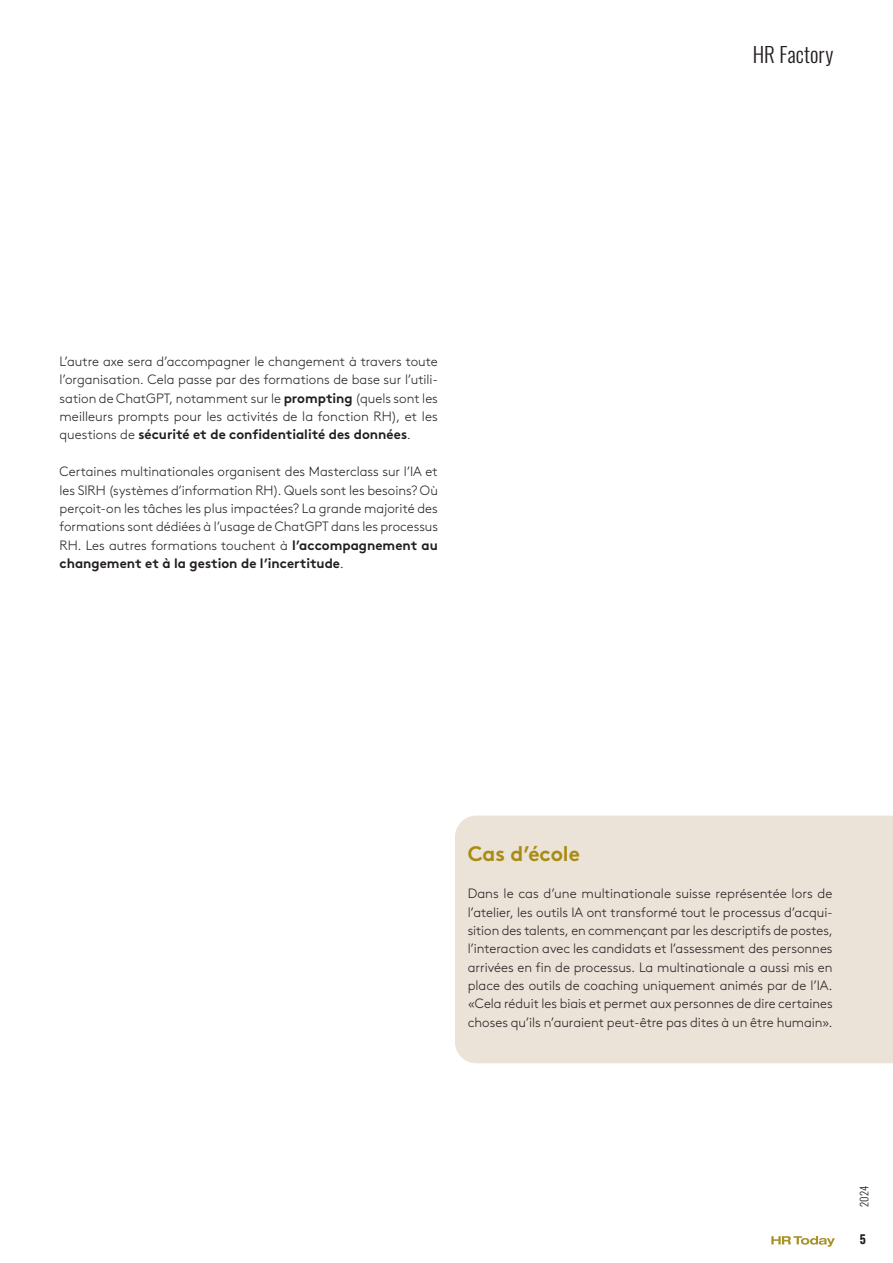
<style>
.page{position:relative;width:893px;height:1263px;background:#fff}
.page>*{position:absolute;margin:0;border:0;box-sizing:border-box;transform-origin:0 0}
._07_Kasten_Titel{font:700 21px "Brown Std";letter-spacing:-.005em;color:#a88c12}
.t1{font:300 21px "Oswald";color:#231f20}
._04_HRT_Lauftext_Brown{font:300 13.5px/18.3px "Brown Std";color:#231f20;text-align:justify}
.t2{font:700 12px "Oswald";color:#231f20}
.t3{font:300 10.5px "Oswald";color:#231f20}
.s1{font-weight:700}
</style>
<div class="page">
<svg style="left:771px;top:1236px;width:64px;height:11px"></svg>
<div style="left:455px;top:815px;width:438px;height:248px;background:#ebe2d8"></div>
<h1 class="t1" style="left:753px;top:36px;width:82px">HR Factory</h1>
<p class="_04_HRT_Lauftext_Brown" style="left:60px;top:352px;width:380px">L’autre axe sera d’accompagner le changement à travers toute l’organisation. Cela passe par des formations de base sur l’utili&shy;sation de ChatGPT, notamment sur le <span class="s1">prompting</span> (quels sont les meilleurs prompts pour les activités de la fonction RH), et les questions de <span class="s1">sécurité et de confidentialité des données</span>.</p>
<p class="_04_HRT_Lauftext_Brown" style="left:60px;top:463px;width:380px">Certaines multinationales organisent des Masterclass sur l’IA et les SIRH (systèmes d’information RH). Quels sont les besoins? Où perçoit-on les tâches les plus impactées? La grande majorité des formations sont dédiées à l’usage de ChatGPT dans les processus RH. Les autres formations touchent à <span class="s1">l’accompagnement au changement et à la gestion de l’incertitude</span>.</p>
<p class="_07_Kasten_Titel" style="left:468px;top:841px;width:114px">Cas d’école</p>
<p class="_04_HRT_Lauftext_Brown" style="left:468px;top:884px;width:366px">Dans le cas d’une multinationale suisse représentée lors de l’atelier, les outils IA ont transformé tout le processus d’acqui&shy;sition des talents, en commençant par les descriptifs de postes, l’interaction avec les candidats et l’assessment des personnes arrivées en fin de processus. La multinationale a aussi mis en place des outils de coaching uniquement animés par de l’IA. «Cela réduit les biais et permet aux personnes de dire certaines choses qu’ils n’auraient peut-être pas dites à un être humain».</p>
<p class="t3" style="left:855px;top:1207px;width:22px;rotate:-90deg">2024</p>
<p class="t2" style="left:860px;top:1233px;width:8px">5</p>
</div>
